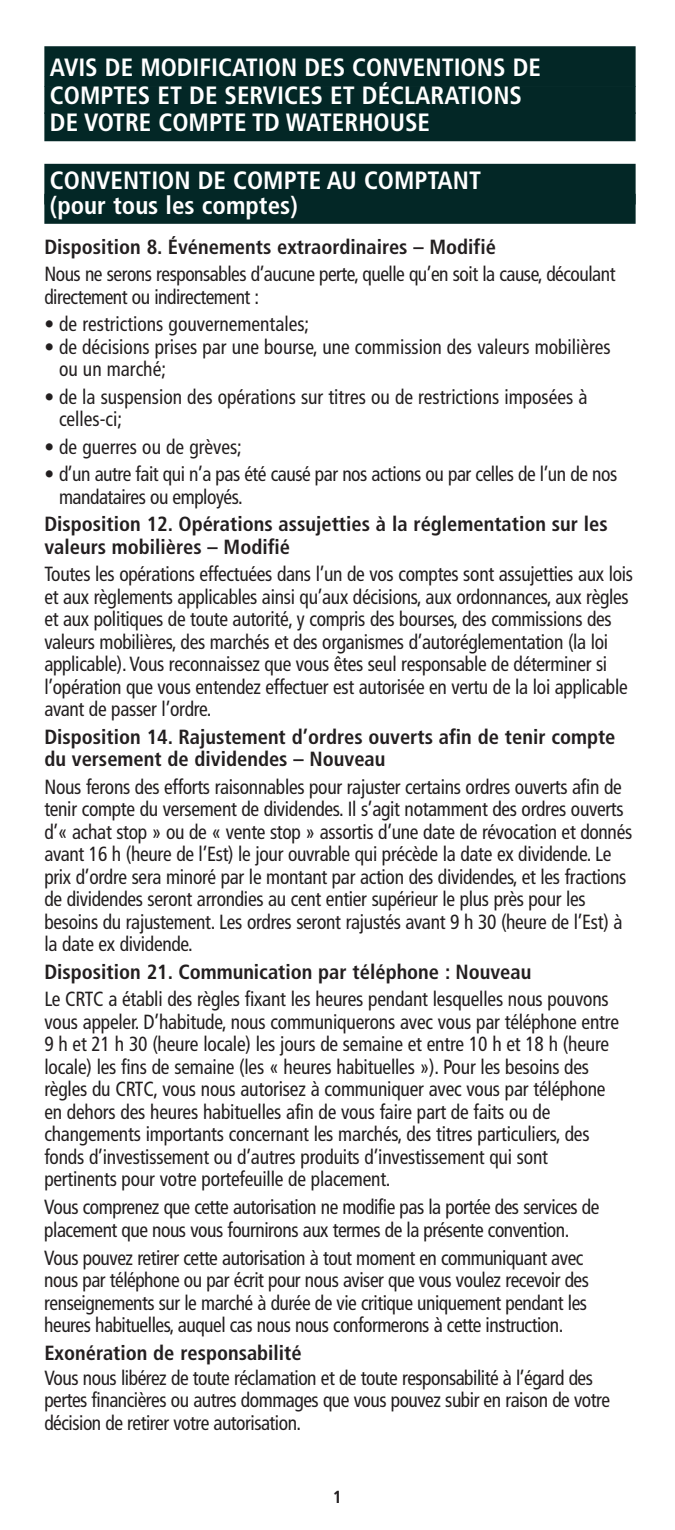
<style>
.page{position:relative;width:675px;height:1530px;background:#fff}
.page>*{position:absolute;margin:0;border:0;box-sizing:border-box;transform-origin:0 0}
.t1{font:700 condensed 25px/27.5px "Frutiger";color:#fff}
.t2{font:condensed 20.5px/22.5px "Frutiger";letter-spacing:-.015em;color:#231f20;scale:.95 1}
.t3{font:700 condensed 20.5px/22.5px "Frutiger";color:#231f20}
.t4{font:700 condensed 17.5px "Frutiger";color:#231f20}
</style>
<div class="page">
<div style="left:44px;top:46px;width:592px;height:41px;background:#032726"></div>
<div style="left:44px;top:86px;width:592px;height:28px;background:#032726"></div>
<div style="left:44px;top:112px;width:592px;height:29px;background:#032726"></div>
<div style="left:44px;top:164px;width:592px;height:40px;background:#032726"></div>
<div style="left:44px;top:194px;width:592px;height:30px;background:#032726"></div>
<p class="t1" style="left:50px;top:56px;width:492px">AVIS DE MODIFICATION DES CONVENTIONS DE<br>COMPTES ET DE SERVICES ET DÉCLARATIONS<br>DE VOTRE COMPTE TD WATERHOUSE</p>
<p class="t1" style="left:50px;top:170px;width:433px;line-height:25px">CONVENTION DE COMPTE AU COMPTANT (pour tous les comptes)</p>
<p class="t3" style="left:44px;top:237px;width:453px">Disposition 8. Événements extraordinaires – Modifié</p>
<p class="t2" style="left:44px;top:265px;width:603px">Nous ne serons responsables d’aucune perte, quelle qu’en soit la cause, découlant directement ou indirectement :</p>
<p class="t2" style="left:44px;top:315px;width:280px">• de restrictions gouvernementales;</p>
<p class="t2" style="left:59px;top:337px;width:582px;text-indent:-15px">• de décisions prises par une bourse, une commission des valeurs mobilières ou un marché;</p>
<p class="t2" style="left:59px;top:387px;width:558px;text-indent:-15px">• de la suspension des opérations sur titres ou de restrictions imposées à celles-ci;</p>
<p class="t2" style="left:44px;top:437px;width:209px">• de guerres ou de grèves;</p>
<p class="t2" style="left:59px;top:465px;width:589px;text-indent:-15px">• d’un autre fait qui n’a pas été causé par nos actions ou par celles de l’un de nos mandataires ou employés.</p>
<p class="t3" style="left:44px;top:515px;width:565px">Disposition 12. Opérations assujetties à la réglementation sur les valeurs mobilières – Modifié</p>
<p class="t2" style="left:44px;top:565px;width:621px">Toutes les opérations effectuées dans l’un de vos comptes sont assujetties aux lois et aux règlements applicables ainsi qu’aux décisions, aux ordonnances, aux règles et aux politiques de toute autorité, y compris des bourses, des commissions des valeurs mobilières, des marchés et des organismes d’autoréglementation (la loi applicable). Vous reconnaissez que vous êtes seul responsable de déterminer si l’opération que vous entendez effectuer est autorisée en vertu de la loi applicable avant de passer l’ordre.</p>
<p class="t3" style="left:44px;top:727px;width:573px">Disposition 14. Rajustement d’ordres ouverts afin de tenir compte du versement de dividendes – Nouveau</p>
<p class="t2" style="left:44px;top:777px;width:620px">Nous ferons des efforts raisonnables pour rajuster certains ordres ouverts afin de tenir compte du versement de dividendes. Il s’agit notamment des ordres ouverts d’« achat stop » ou de « vente stop » assortis d’une date de révocation et donnés avant 16 h (heure de l’Est) le jour ouvrable qui précède la date ex dividende. Le prix d’ordre sera minoré par le montant par action des dividendes, et les fractions de dividendes seront arrondies au cent entier supérieur le plus près pour les besoins du rajustement. Les ordres seront rajustés avant 9 h 30 (heure de l’Est) à la date ex dividende.</p>
<p class="t3" style="left:44px;top:962px;width:489px">Disposition 21. Communication par téléphone : Nouveau</p>
<p class="t2" style="left:44px;top:990px;width:606px">Le CRTC a établi des règles fixant les heures pendant lesquelles nous pouvons vous appeler. D’habitude, nous communiquerons avec vous par téléphone entre 9 h et 21 h 30 (heure locale) les jours de semaine et entre 10 h et 18 h (heure locale) les fins de semaine (les « heures habituelles »). Pour les besoins des règles du CRTC, vous nous autorisez à communiquer avec vous par téléphone en dehors des heures habituelles afin de vous faire part de faits ou de changements importants concernant les marchés, des titres particuliers, des fonds d’investissement ou d’autres produits d’investissement qui sont pertinents pour votre portefeuille de placement.</p>
<p class="t2" style="left:44px;top:1197px;width:586px">Vous comprenez que cette autorisation ne modifie pas la portée des services de placement que nous vous fournirons aux termes de la présente convention.</p>
<p class="t2" style="left:44px;top:1248px;width:575px">Vous pouvez retirer cette autorisation à tout moment en communiquant avec nous par téléphone ou par écrit pour nous aviser que vous voulez recevoir des renseignements sur le marché à durée de vie critique uniquement pendant les heures habituelles, auquel cas nous nous conformerons à cette instruction.</p>
<p class="t3" style="left:44px;top:1343px;width:259px">Exonération de responsabilité</p>
<p class="t2" style="left:44px;top:1368px;width:597px">Vous nous libérez de toute réclamation et de toute responsabilité à l’égard des pertes financières ou autres dommages que vous pouvez subir en raison de votre décision de retirer votre autorisation.</p>
<p class="t4" style="left:333px;top:1490px;width:11px">1</p>
</div>
